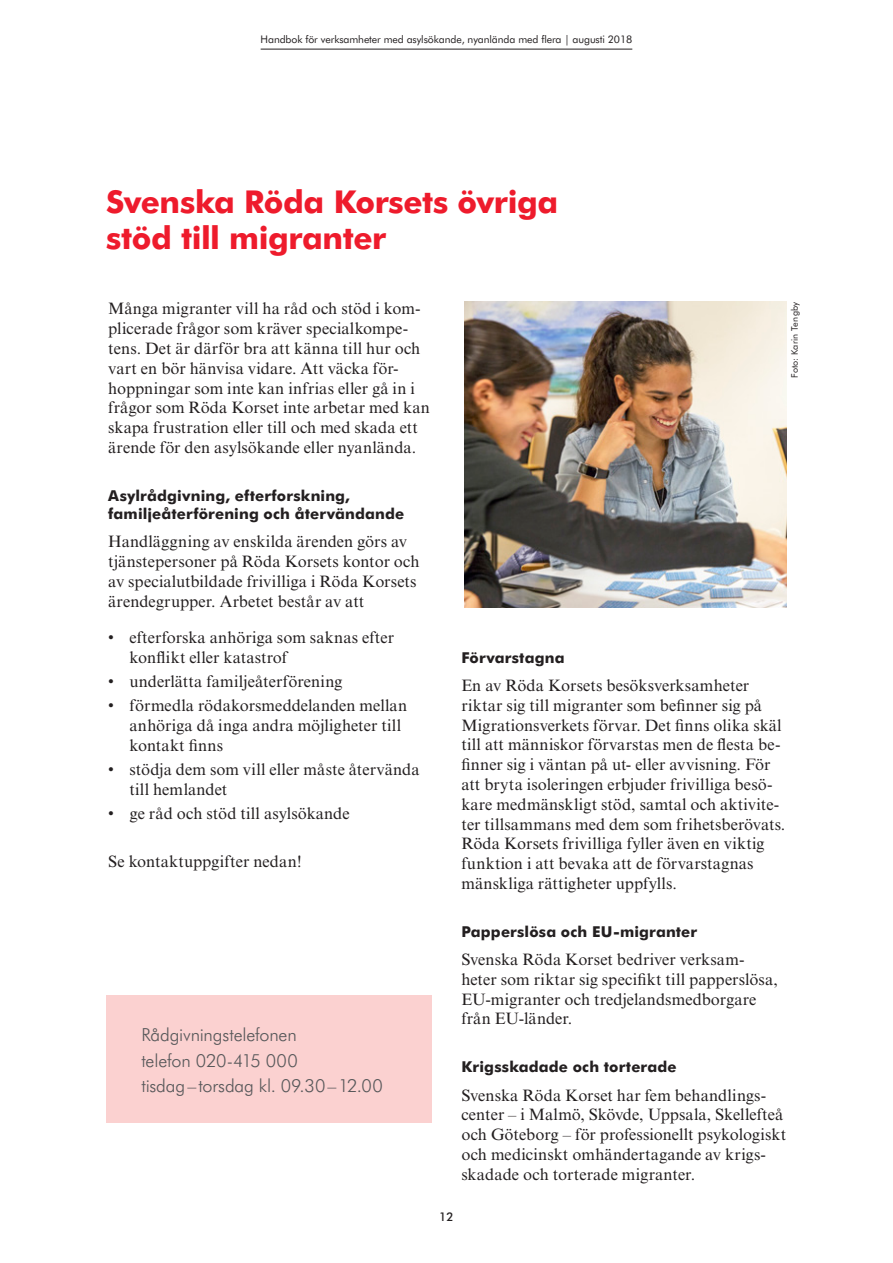
<style>
.page{position:relative;width:893px;height:1263px;background:#fff}
.page>*{position:absolute;margin:0;border:0;box-sizing:border-box;transform-origin:0 0}
.RUBRIK_NY{font:700 31.5px/36px "Futura BT";letter-spacing:-.015em;color:#ee1b2c}
.Marginalen{font:300 18px/25.5px "Futura BT";letter-spacing:-.01em;color:#57585a}
.Brödtext{font:16.5px/19.8px "Times NRMT";letter-spacing:.005em;color:#231f20}
.Brödtext_vid_kluns{font:16.5px/19.8px "Times NRMT";letter-spacing:.005em;color:#231f20}
.LITEN_MELLIS{font:700 15px/18px "Futura BT";letter-spacing:.01em;color:#231f20}
.t1{font:500 12px "Futura BT";color:#231f20}
.t2{font:10.5px "Futura BT";letter-spacing:-.01em;color:#231f20}
.Rubrik{font:9px "Futura BT";letter-spacing:.02em;color:#231f20}
</style>
<div class="page">
<hr style="left:261px;top:49px;width:371px;height:1px;background:#231f20">
<div style="left:106px;top:995px;width:326px;height:128px;background:#fbd1d0"></div>
<img style="left:465px;top:302px;width:322px;height:306px">
<p class="t2" style="left:261px;top:33px;width:373px">Handbok för verksamheter med asylsökande, nyanlända med flera | augusti 2018</p>
<p class="RUBRIK_NY" style="left:106px;top:184px;width:453px">Svenska Röda Korsets övriga stöd till migranter</p>
<p class="Brödtext" style="left:108px;top:299px;width:323px">Många migranter vill ha råd och stöd i kom&shy;plicerade frågor som kräver specialkompe&shy;tens. Det är därför bra att känna till hur och vart en bör hänvisa vidare. Att väcka för&shy;hoppningar som inte kan infrias eller gå in i frågor som Röda Korset inte arbetar med kan skapa frustration eller till och med skada ett ärende för den asylsökande eller nyanlända.</p>
<p class="LITEN_MELLIS" style="left:108px;top:486px;width:298px">Asylrådgivning, efterforskning, familjeåterförening och återvändande</p>
<p class="Brödtext" style="left:108px;top:532px;width:313px">Handläggning av enskilda ärenden görs av tjänstepersoner på Röda Korsets kontor och av specialutbildade frivilliga i Röda Korsets ärendegrupper. Arbetet består av att</p>
<p class="Brödtext_vid_kluns" style="left:130px;top:628px;width:266px;text-indent:-21px">• efterforska anhöriga som saknas efter konflikt eller katastrof</p>
<p class="Brödtext_vid_kluns" style="left:108px;top:672px;width:236px">• underlätta familjeåterförening</p>
<p class="Brödtext_vid_kluns" style="left:130px;top:696px;width:279px;text-indent:-21px">• förmedla rödakorsmeddelanden mellan anhöriga då inga andra möjligheter till kontakt finns</p>
<p class="Brödtext_vid_kluns" style="left:130px;top:759px;width:292px;text-indent:-21px">• stödja dem som vill eller måste återvända till hemlandet</p>
<p class="Brödtext_vid_kluns" style="left:108px;top:803px;width:243px">• ge råd och stöd till asylsökande</p>
<p class="Brödtext" style="left:108px;top:851px;width:195px">Se kontaktuppgifter nedan!</p>
<p class="Marginalen" style="left:141px;top:1022px;width:243px">Rådgivningstelefonen<br>telefon 020-415 000 tisdag–torsdag kl. 09.30–12.00</p>
<p class="Rubrik" style="left:789px;top:378px;width:78px;rotate:-90deg">Foto: Karin Tengby</p>
<p class="LITEN_MELLIS" style="left:461px;top:648px;width:105px">Förvarstagna</p>
<p class="Brödtext" style="left:461px;top:675px;width:326px">En av Röda Korsets besöksverksamheter riktar sig till migranter som befinner sig på Migrationsverkets förvar. Det finns olika skäl till att människor förvarstas men de flesta be&shy;finner sig i väntan på ut- eller avvisning. För att bryta isoleringen erbjuder frivilliga besö&shy;kare medmänskligt stöd, samtal och aktivite&shy;ter tillsammans med dem som frihetsberövats.<br>Röda Korsets frivilliga fyller även en viktig funktion i att bevaka att de förvarstagnas mänskliga rättigheter uppfylls.</p>
<p class="LITEN_MELLIS" style="left:461px;top:922px;width:237px">Papperslösa och EU-migranter</p>
<p class="Brödtext" style="left:461px;top:949px;width:318px">Svenska Röda Korset bedriver verksam&shy;heter som riktar sig specifikt till papperslösa, EU-migranter och tredjelandsmedborgare från EU-länder.</p>
<p class="LITEN_MELLIS" style="left:461px;top:1058px;width:217px">Krigsskadade och torterade</p>
<p class="Brödtext" style="left:461px;top:1085px;width:326px">Svenska Röda Korset har fem behandlings&shy;center – i Malmö, Skövde, Uppsala, Skellefteå och Göteborg – för professionellt psykologiskt och medicinskt omhändertagande av krigs&shy;skadade och torterade migranter.</p>
<p class="t1" style="left:439px;top:1209px;width:16px">12</p>
</div>
